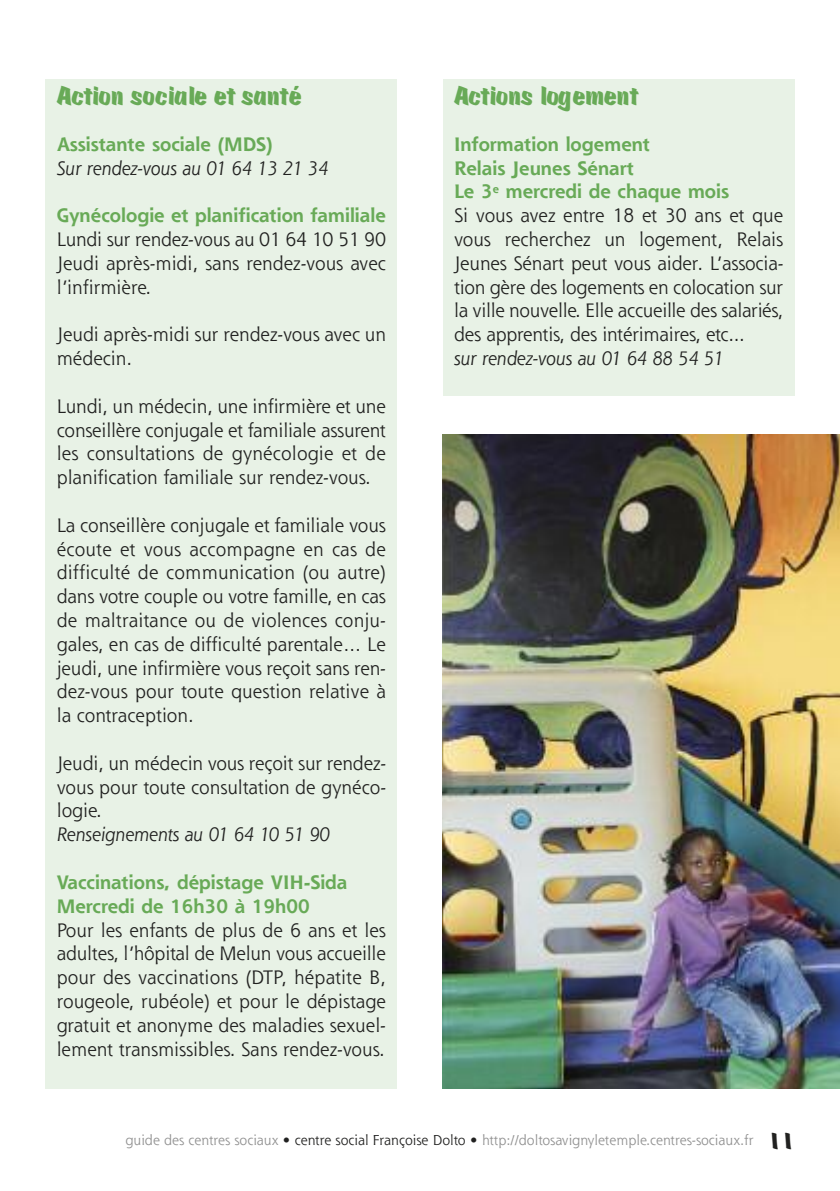
<style>
.page{position:relative;width:840px;height:1191px;background:#fff}
.page>*{position:absolute;margin:0;border:0;box-sizing:border-box;transform-origin:0 0}
.t1{font:28px "Scratch";color:#68aa57}
.t2{font:19px/23.8px "Shannon";color:#212120;text-align:justify}
.t3{font:700 19px/23.8px "Shannon";color:#68aa57}
.t4{font:italic 19px "Shannon";color:#212120}
.t5{font:14px "Shannon";color:#909090}
.s1{font-weight:700;color:#68aa57}
.s2{color:#212120}
.s3{font-family:"Scratch";font-size:24px;color:#212120}
</style>
<div class="page">
<div style="left:442px;top:79px;width:352px;height:316px;background:#e8f2e6"></div>
<div style="left:45px;top:79px;width:352px;height:1010px;background:#e8f2e6"></div>
<img style="left:442px;top:434px;width:397px;height:655px">
<h1 class="t1" style="left:57px;top:79px;width:246px">Action sociale et santé</h1>
<p class="t3" style="left:57px;top:134px;width:217px">Assistante sociale (MDS)</p>
<p class="t4" style="left:57px;top:161px;width:273px">Sur rendez-vous au 01 64 13 21 34</p>
<p class="t3" style="left:57px;top:206px;width:330px">Gynécologie et planification familiale</p>
<p class="t2" style="left:57px;top:229px;width:330px">Lundi sur rendez-vous au 01 64 10 51 90<br>Jeudi après-midi, sans rendez-vous avec l’infirmière.</p>
<p class="t2" style="left:57px;top:325px;width:330px">Jeudi après-midi sur rendez-vous avec un médecin.</p>
<p class="t2" style="left:57px;top:396px;width:330px">Lundi, un médecin, une infirmière et une conseillère conjugale et familiale assurent les consultations de gynécologie et de planification familiale sur rendez-vous.</p>
<p class="t2" style="left:57px;top:515px;width:330px">La conseillère conjugale et familiale vous écoute et vous accompagne en cas de difficulté de communication (ou autre) dans votre couple ou votre famille, en cas de maltraitance ou de violences conju&shy;gales, en cas de difficulté parentale… Le jeudi, une infirmière vous reçoit sans ren&shy;dez-vous pour toute question relative à la contraception.</p>
<p class="t2" style="left:57px;top:753px;width:330px">Jeudi, un médecin vous reçoit sur rendez&shy;vous pour toute consultation de gynéco&shy;logie.</p>
<p class="t4" style="left:57px;top:827px;width:274px">Renseignements au 01 64 10 51 90</p>
<p class="t3" style="left:57px;top:872px;width:292px">Vaccinations, dépistage VIH-Sida<br>Mercredi de 16h30 à 19h00</p>
<p class="t2" style="left:57px;top:920px;width:330px">Pour les enfants de plus de 6 ans et les adultes, l’hôpital de Melun vous accueille pour des vaccinations (DTP, hépatite B, rougeole, rubéole) et pour le dépistage gratuit et anonyme des maladies sexuel&shy;lement transmissibles. Sans rendez-vous.</p>
<h1 class="t1" style="left:454px;top:79px;width:186px">Actions logement</h1>
<p class="t2" style="left:454px;top:134px;width:330px;text-align:left"><span class="s1">Information logement<br>Relais Jeunes Sénart<br>Le 3</span><sup>e</sup> <span class="s1">mercredi de chaque mois<br></span>Si vous avez entre 18 et 30 ans et que vous recherchez un logement, Relais Jeunes Sénart peut vous aider. L’associa&shy;tion gère des logements en colocation sur la ville nouvelle. Elle accueille des salariés, des apprentis, des intérimaires, etc...</p>
<p class="t4" style="left:454px;top:351px;width:271px">sur rendez-vous au 01 64 88 54 51</p>
<p class="t5" style="left:125px;top:1134px;width:670px">guide des centres sociaux <span class="s2">• centre social Françoise Dolto •</span> http://doltosavignyletemple.centres-sociaux.fr <span class="s3">11</span></p>
</div>
